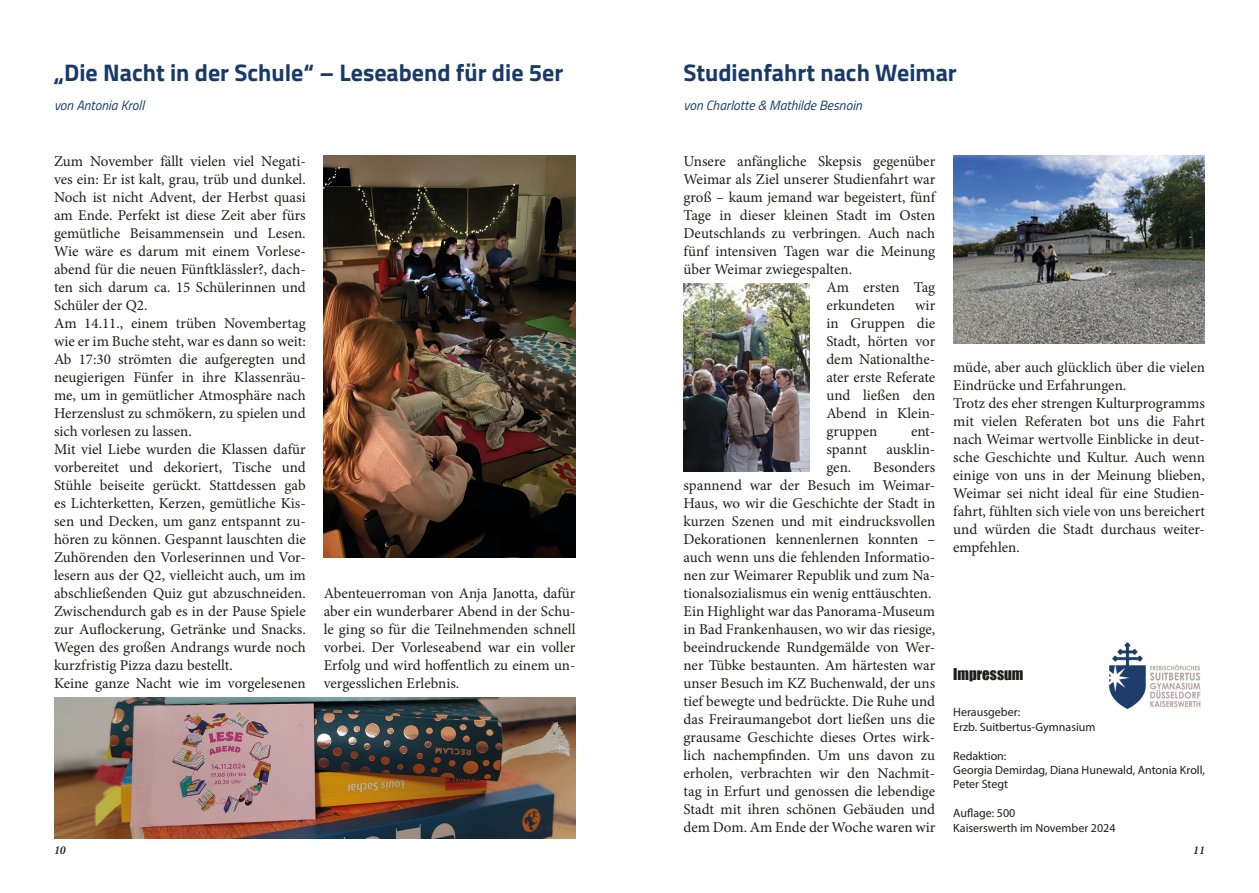
<style>
.page{position:relative;width:1259px;height:893px;background:#fff}
.page>*{position:absolute;margin:0;border:0;box-sizing:border-box;transform-origin:0 0}
.t1{font:700 24px "Titillium Web";color:#183a68}
.t2{font:15px/18px "Minion Pro";color:#1d1d1b;text-align:justify}
.t3{font:15px "Impact";color:#1d1d1b}
.t4{font:italic 13.5px "Titillium Web";color:#183a68}
.t5{font:12px/14.4px "Myriad Pro";color:#1d1d1b}
.t6{font:italic 600 12px "Minion Pro";color:#1d1d1b}
</style>
<div class="page">
<img style="left:1109px;top:642px;width:92px;height:67px">
<img style="left:324px;top:155px;width:251px;height:403px">
<img style="left:54px;top:697px;width:521px;height:142px">
<img style="left:953px;top:155px;width:252px;height:188px">
<img style="left:683px;top:283px;width:126px;height:188px">
<p class="t1" style="left:54px;top:54px;width:511px">„Die Nacht in der Schule“ – Leseabend für die 5er</p>
<p class="t4" style="left:54px;top:95px;width:92px">von Antonia Kroll</p>
<p class="t2" style="left:54px;top:152px;width:253px">Zum November fällt vielen viel Negati&shy;ves ein: Er ist kalt, grau, trüb und dunkel.<br>Noch ist nicht Advent, der Herbst quasi am Ende. Perfekt ist diese Zeit aber fürs gemütliche Beisammensein und Lesen.<br>Wie wäre es darum mit einem Vorlese&shy;abend für die neuen Fünftklässler?, dach&shy;ten sich darum ca. 15 Schülerinnen und Schüler der Q2.</p>
<p class="t2" style="left:54px;top:314px;width:253px">Am 14.11., einem trüben Novembertag wie er im Buche steht, war es dann so weit:<br>Ab 17:30 strömten die aufgeregten und neugierigen Fünfer in ihre Klassenräu&shy;me, um in gemütlicher Atmosphäre nach Herzenslust zu schmökern, zu spielen und sich vorlesen zu lassen.</p>
<p class="t2" style="left:54px;top:440px;width:253px">Mit viel Liebe wurden die Klassen dafür vorbereitet und dekoriert, Tische und Stühle beiseite gerückt. Stattdessen gab es Lichterketten, Kerzen, gemütliche Kis&shy;sen und Decken, um ganz entspannt zu&shy;hören zu können. Gespannt lauschten die Zuhörenden den Vorleserinnen und Vor&shy;lesern aus der Q2, vielleicht auch, um im abschließenden Quiz gut abzuschneiden.<br>Zwischendurch gab es in der Pause Spiele zur Auflockerung, Getränke und Snacks.<br>Wegen des großen Andrangs wurde noch kurzfristig Pizza dazu bestellt.</p>
<p class="t2" style="left:54px;top:674px;width:253px">Keine ganze Nacht wie im vorgelesenen</p>
<p class="t2" style="left:324px;top:585px;width:253px">Abenteuerroman von Anja Janotta, dafür aber ein wunderbarer Abend in der Schu&shy;le ging so für die Teilnehmenden schnell vorbei. Der Vorleseabend war ein voller Erfolg und wird hoffentlich zu einem un&shy;vergesslichen Erlebnis.</p>
<p class="t1" style="left:683px;top:54px;width:275px">Studienfahrt nach Weimar</p>
<p class="t4" style="left:683px;top:95px;width:180px">von Charlotte &amp; Mathilde Besnoin</p>
<p class="t2" style="left:683px;top:152px;width:253px">Unsere anfängliche Skepsis gegenüber Weimar als Ziel unserer Studienfahrt war groß – kaum jemand war begeistert, fünf Tage in dieser kleinen Stadt im Osten Deutschlands zu verbringen. Auch nach fünf intensiven Tagen war die Meinung über Weimar zwiegespalten.</p>
<p class="t2" style="left:826px;top:278px;width:110px">Am ersten Tag erkundeten</p>
<p class="t2" style="left:826px;top:296px;width:110px;text-indent:89px">wir in Gruppen die Stadt, hörten vor dem Nationalthe&shy;ater erste Referate und ließen den Abend in Klein&shy;gruppen</p>
<p class="t2" style="left:911px;top:422px;width:26px">ent-</p>
<p class="t2" style="left:826px;top:440px;width:42px">spannt</p>
<p class="t2" style="left:886px;top:440px;width:50px">ausklin-</p>
<p class="t2" style="left:826px;top:458px;width:26px">gen.</p>
<p class="t2" style="left:683px;top:458px;width:253px;text-indent:190px">Besonders spannend war der Besuch im Weimar-Haus, wo wir die Geschichte der Stadt in kurzen Szenen und mit eindrucksvollen Dekorationen kennenlernen konnten – auch wenn uns die fehlenden Informatio&shy;nen zur Weimarer Republik und zum Na&shy;tionalsozialismus ein wenig enttäuschten.</p>
<p class="t2" style="left:683px;top:602px;width:253px">Ein Highlight war das Panorama-Museum in Bad Frankenhausen, wo wir das riesige, beeindruckende Rundgemälde von Wer&shy;ner Tübke bestaunten. Am härtesten war unser Besuch im KZ Buchenwald, der uns tief bewegte und bedrückte. Die Ruhe und das Freiraumangebot dort ließen uns die grausame Geschichte dieses Ortes wirk&shy;lich nachempfinden. Um uns davon zu erholen, verbrachten wir den Nachmit&shy;tag in Erfurt und genossen die lebendige Stadt mit ihren schönen Gebäuden und dem Dom. Am Ende der Woche waren wir</p>
<p class="t2" style="left:953px;top:358px;width:253px">müde, aber auch glücklich über die vielen<br>Eindrücke und Erfahrungen.</p>
<p class="t2" style="left:953px;top:394px;width:253px">Trotz des eher strengen Kulturprogramms mit vielen Referaten bot uns die Fahrt nach Weimar wertvolle Einblicke in deut&shy;sche Geschichte und Kultur. Auch wenn einige von uns in der Meinung blieben, Weimar sei nicht ideal für eine Studien&shy;fahrt, fühlten sich viele von uns bereichert und würden die Stadt durchaus weiter&shy;empfehlen.</p>
<p class="t3" style="left:953px;top:663px;width:72px">Impressum</p>
<p class="t5" style="left:953px;top:705px;width:68px">Herausgeber:</p>
<p class="t5" style="left:953px;top:719px;width:144px">Erzb. Suitbertus-Gymnasium</p>
<p class="t5" style="left:953px;top:748px;width:55px">Redaktion:</p>
<p class="t5" style="left:953px;top:762px;width:253px">Georgia Demirdag, Diana Hunewald, Antonia Kroll,<br>Peter Stegt</p>
<p class="t5" style="left:953px;top:806px;width:64px">Auflage: 500</p>
<p class="t5" style="left:953px;top:820px;width:164px">Kaiserswerth im November 2024</p>
<p class="t6" style="left:54px;top:842px;width:13px">10</p>
<p class="t6" style="left:1193px;top:842px;width:13px">11</p>
</div>
